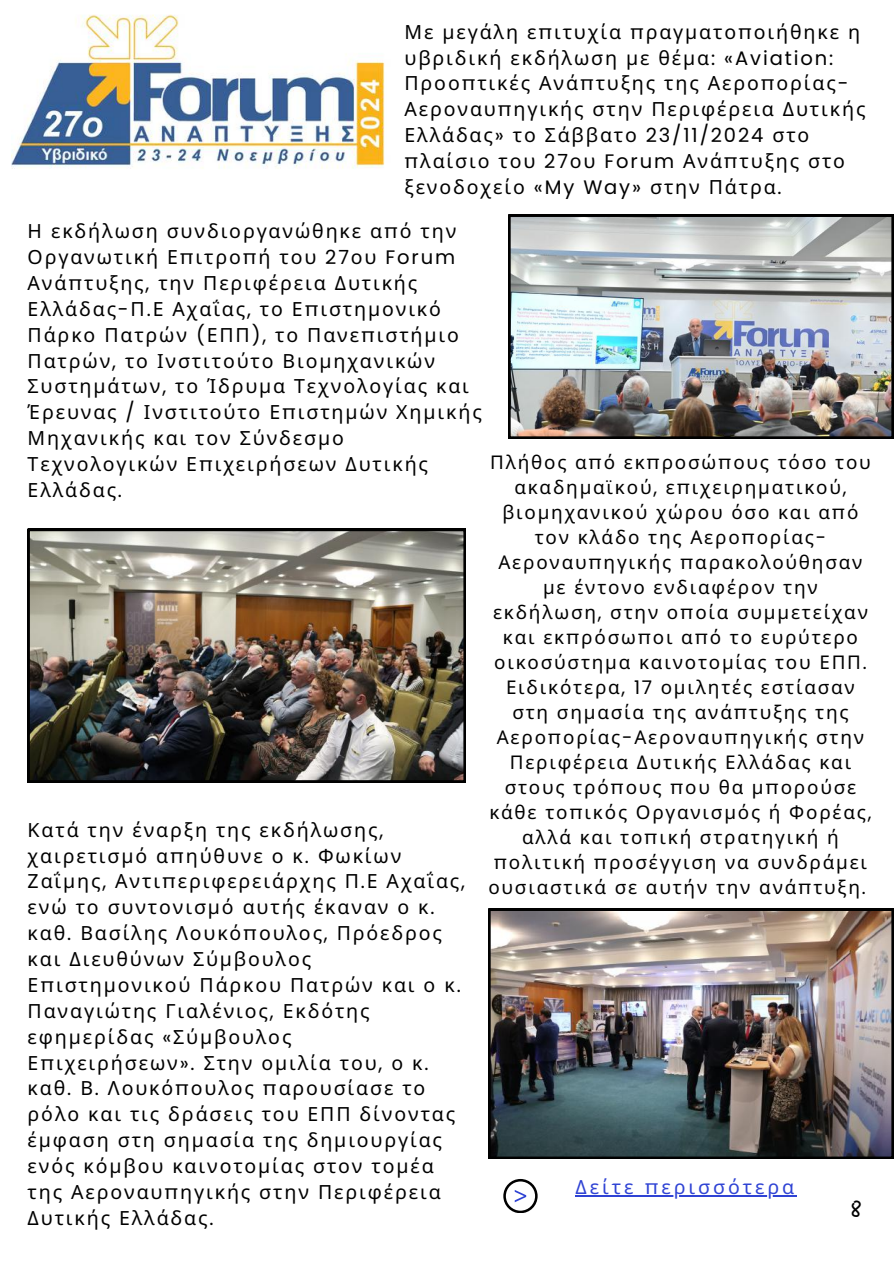
<style>
.page{position:relative;width:894px;height:1264px;background:#fff}
.page>*{position:absolute;margin:0;border:0;box-sizing:border-box;transform-origin:0 0}
.t1{font:30px "Pecita";color:#000}
.t2{font:19.5px/25.8px "Noto Sans";letter-spacing:.095em;color:#000}
.t3{font:19.5px "Noto Sans";letter-spacing:.15em;color:#2f43d4}
.t4{font:18.9px/25px "Noto Sans";letter-spacing:.095em;color:#000;text-align:center}
.s1{font-family:"Poppins"}
</style>
<div class="page">
<img style="left:28px;top:529px;width:437px;height:253px">
<img style="left:508px;top:215px;width:385px;height:223px">
<img style="left:488px;top:908px;width:405px;height:250px">
<div style="left:503px;top:1178px;width:34px;height:34px;border:3px solid #000;border-radius:50%"></div>
<svg style="left:514px;top:1190px;width:12px;height:12px"></svg>
<hr style="left:575px;top:1195px;width:222px;height:1px;background:#2f43d4">
<img style="left:11px;top:14px;width:374px;height:155px">
<p class="t2" style="left:404px;top:18px;width:462px">Με μεγάλη ε<span class="s1">π</span>ιτυχία <span class="s1">π</span>ραγματο<span class="s1">π</span>οιήθηκε η υβριδική εκδήλωση με θέμα<span class="s1">: «Aviation:<br></span>Προο<span class="s1">π</span>τικές Ανά<span class="s1">π</span>τυξης της Αερο<span class="s1">π</span>ορίας<span class="s1">-</span>Αεροναυ<span class="s1">π</span>ηγικής στην Περιφέρεια Δυτικής Ελλάδας<span class="s1">»</span> το Σάββατο <span class="s1">23/11/2024</span> στο <span class="s1">π</span>λαίσιο του <span class="s1">27</span>ου <span class="s1">Forum</span> Ανά<span class="s1">π</span>τυξης στο ξενοδοχείο <span class="s1">«My Way»</span> στην Πάτρα<span class="s1">.</span></p>
<p class="t2" style="left:28px;top:217px;width:455px">Η εκδήλωση συνδιοργανώθηκε α<span class="s1">π</span>ό την Οργανωτική Ε<span class="s1">π</span>ιτρο<span class="s1">π</span>ή του <span class="s1">27</span>ου <span class="s1">Forum </span>Ανά<span class="s1">π</span>τυξης<span class="s1">,</span> την Περιφέρεια Δυτικής Ελλάδας<span class="s1">-</span>Π<span class="s1">.</span>Ε Αχαΐας<span class="s1">,</span> το Ε<span class="s1">π</span>ιστημονικό Πάρκο Πατρών <span class="s1">(</span>ΕΠΠ<span class="s1">),</span> το Πανε<span class="s1">π</span>ιστήμιο Πατρών<span class="s1">,</span> το Ινστιτούτο Βιομηχανικών Συστημάτων<span class="s1">,</span> το Ίδρυμα Τεχνολογίας και Έρευνας <span class="s1">/</span> Ινστιτούτο Ε<span class="s1">π</span>ιστημών Χημικής Μηχανικής και τον Σύνδεσμο Τεχνολογικών Ε<span class="s1">π</span>ιχειρήσεων Δυτικής Ελλάδας<span class="s1">.</span></p>
<p class="t4" style="left:488px;top:449px;width:384px">Πλήθος α<span class="s1">π</span>ό εκ<span class="s1">π</span>ροσώ<span class="s1">π</span>ους τόσο του ακαδημαϊκού<span class="s1">,</span> ε<span class="s1">π</span>ιχειρηματικού<span class="s1">, </span>βιομηχανικού χώρου όσο και α<span class="s1">π</span>ό τον κλάδο της Αερο<span class="s1">π</span>ορίας<span class="s1">-<br></span>Αεροναυ<span class="s1">π</span>ηγικής <span class="s1">π</span>αρακολούθησαν με έντονο ενδιαφέρον την εκδήλωση<span class="s1">,</span> στην ο<span class="s1">π</span>οία συμμετείχαν και εκ<span class="s1">π</span>ρόσω<span class="s1">π</span>οι α<span class="s1">π</span>ό το ευρύτερο οικοσύστημα καινοτομίας του ΕΠΠ<span class="s1">.<br></span>Ειδικότερα<span class="s1">, 17</span> ομιλητές εστίασαν στη σημασία της ανά<span class="s1">π</span>τυξης της<br>Αερο<span class="s1">π</span>ορίας<span class="s1">-</span>Αεροναυ<span class="s1">π</span>ηγικής στην<br>Περιφέρεια Δυτικής Ελλάδας και στους τρό<span class="s1">π</span>ους <span class="s1">π</span>ου θα μ<span class="s1">π</span>ορούσε κάθε το<span class="s1">π</span>ικός Οργανισμός ή Φορέας<span class="s1">, </span>αλλά και το<span class="s1">π</span>ική στρατηγική ή <span class="s1">π</span>ολιτική <span class="s1">π</span>ροσέγγιση να συνδράμει ουσιαστικά σε αυτήν την ανά<span class="s1">π</span>τυξη<span class="s1">.</span></p>
<p class="t2" style="left:28px;top:816px;width:439px">Κατά την έναρξη της εκδήλωσης<span class="s1">, </span>χαιρετισμό α<span class="s1">π</span>ηύθυνε ο κ<span class="s1">.</span> Φωκίων<br>Ζαΐμης<span class="s1">,</span> Αντι<span class="s1">π</span>εριφερειάρχης Π<span class="s1">.</span>Ε Αχαΐας<span class="s1">, </span>ενώ το συντονισμό αυτής έκαναν ο κ<span class="s1">. </span>καθ<span class="s1">.</span> Βασίλης Λουκό<span class="s1">π</span>ουλος<span class="s1">,</span> Πρόεδρος και Διευθύνων Σύμβουλος<br>Ε<span class="s1">π</span>ιστημονικού Πάρκου Πατρών και ο κ<span class="s1">.<br></span>Παναγιώτης Γιαλένιος<span class="s1">,</span> Εκδότης εφημερίδας <span class="s1">«</span>Σύμβουλος<br>Ε<span class="s1">π</span>ιχειρήσεων<span class="s1">».</span> Στην ομιλία του<span class="s1">,</span> ο κ<span class="s1">. </span>καθ<span class="s1">.</span> Β<span class="s1">.</span> Λουκό<span class="s1">π</span>ουλος <span class="s1">π</span>αρουσίασε το ρόλο και τις δράσεις του ΕΠΠ δίνοντας έμφαση στη σημασία της δημιουργίας ενός κόμβου καινοτομίας στον τομέα της Αεροναυ<span class="s1">π</span>ηγικής στην Περιφέρεια<br>Δυτικής Ελλάδας<span class="s1">.</span></p>
<p class="t3" style="left:575px;top:1173px;width:220px">Δείτε <span class="s1">π</span>ερισσότερα</p>
<h1 class="t1" style="left:849px;top:1197px;width:16px">8</h1>
</div>
